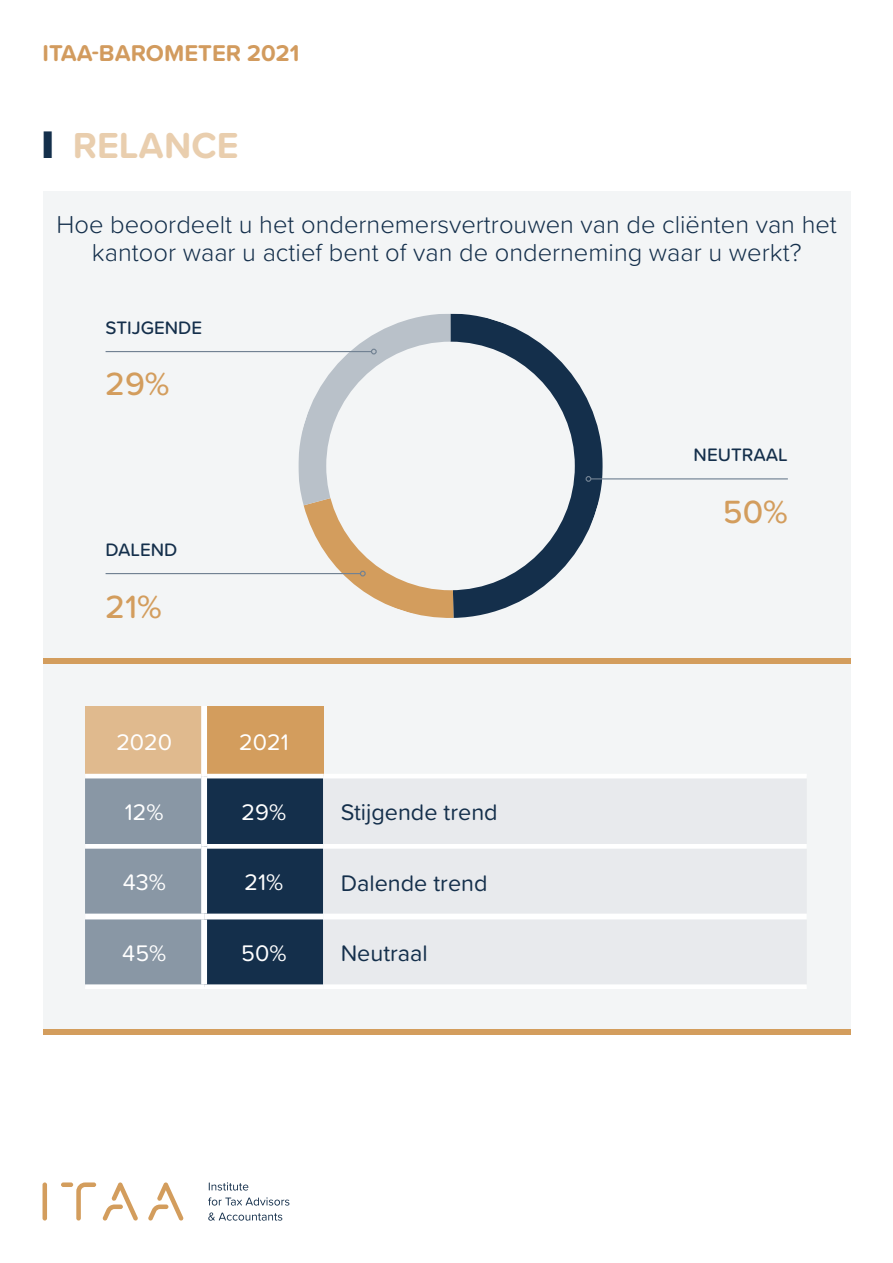
<style>
.page{position:relative;width:893px;height:1263px;background:#fff}
.page>*{position:absolute;margin:0;border:0;box-sizing:border-box;transform-origin:0 0}
.t1{font:700 37.5px "Proxima Soft";color:#e9ceae}
.t2{font:500 33.3px "Proxima Soft";color:#d39d5d}
.t3{font:300 25.5px/28.5px "Proxima Soft";color:#142f4b;text-align:center}
.t4{font:700 23.7px "Proxima Soft";color:#d29b5e}
.t5{font:23.4px "Proxima Soft";color:#142f4b}
.t6{font:23.4px "Proxima Soft";color:#fff}
.t7{font:500 18.75px "Proxima Soft";color:#142f4b}
.s1{color:#142f4b}
</style>
<div class="page">
<div style="left:43px;top:191px;width:808px;height:838px;background:#f3f5f6"></div>
<svg style="left:453px;top:314px;width:150px;height:304px"></svg>
<hr style="left:106px;top:573px;width:254px;height:1px;background:#728293">
<hr style="left:106px;top:351px;width:265px;height:1px;background:#728293">
<svg style="left:298px;top:314px;width:155px;height:304px"></svg>
<hr style="left:591px;top:478px;width:197px;height:1px;background:#728293">
<svg style="left:585px;top:476px;width:6px;height:6px"></svg>
<div style="left:43px;top:658px;width:808px;height:5px;background:#d39d5d"></div>
<div style="left:43px;top:1029px;width:808px;height:5px;background:#d39d5d"></div>
<div style="left:85px;top:706px;width:119px;height:70px;background:#e0ba8e"></div>
<div style="left:204px;top:706px;width:119px;height:70px;background:#d39d5d"></div>
<svg style="left:85px;top:778px;width:238px;height:206px;background:#4f6478"></svg>
<div style="left:323px;top:779px;width:483px;height:205px;background:#e8eaed"></div>
<hr style="left:85px;top:774px;width:116px;height:4px;background:#fff">
<hr style="left:207px;top:774px;width:116px;height:4px;background:#fff">
<hr style="left:323px;top:774px;width:484px;height:4px;background:#fff">
<div style="left:85px;top:844px;width:116px;height:5px;background:#fff"></div>
<div style="left:207px;top:844px;width:116px;height:5px;background:#fff"></div>
<div style="left:323px;top:844px;width:484px;height:5px;background:#fff"></div>
<div style="left:85px;top:984px;width:119px;height:5px;background:#fff"></div>
<div style="left:204px;top:984px;width:119px;height:5px;background:#fff"></div>
<div style="left:323px;top:984px;width:484px;height:5px;background:#fff"></div>
<div style="left:201px;top:706px;width:6px;height:70px;background:#fff"></div>
<div style="left:201px;top:776px;width:6px;height:70px;background:#fff"></div>
<div style="left:201px;top:846px;width:6px;height:68px;background:#fff"></div>
<div style="left:201px;top:919px;width:6px;height:65px;background:#fff"></div>
<div style="left:85px;top:914px;width:119px;height:5px;background:#fff"></div>
<div style="left:204px;top:914px;width:119px;height:5px;background:#fff"></div>
<div style="left:323px;top:914px;width:484px;height:5px;background:#fff"></div>
<svg style="left:148px;top:1182px;width:36px;height:38px"></svg>
<hr style="left:43px;top:1182px;width:4px;height:38px;background:#d39d5d;border-radius:2px">
<svg style="left:102px;top:1182px;width:36px;height:38px"></svg>
<svg style="left:76px;top:1182px;width:20px;height:38px"></svg>
<div style="left:61px;top:1182px;width:12px;height:5px;background:#d39d5d;border-radius:2px"></div>
<svg style="left:209px;top:1182px;width:39px;height:8px"></svg>
<svg style="left:208px;top:1197px;width:81px;height:8px"></svg>
<svg style="left:208px;top:1212px;width:74px;height:8px"></svg>
<p class="t4" style="left:43px;top:35px;width:258px">ITAA-BAROMETER 2021</p>
<h1 class="t1" style="left:43px;top:117px;width:198px"><span class="s1">❙</span> RELANCE</h1>
<p class="t3" style="left:57px;top:209px;width:782px">Hoe beoordeelt u het ondernemersvertrouwen van de cliënten van het kantoor waar u actief bent of van de onderneming waar u werkt?</p>
<p class="t7" style="left:106px;top:313px;width:98px">STIJGENDE</p>
<h2 class="t2" style="left:106px;top:359px;width:65px">29%</h2>
<p class="t7" style="left:106px;top:536px;width:73px">DALEND</p>
<h2 class="t2" style="left:106px;top:581px;width:58px">21%</h2>
<p class="t6" style="left:116px;top:725px;width:57px">2020</p>
<p class="t6" style="left:239px;top:725px;width:51px">2021</p>
<p class="t6" style="left:125px;top:795px;width:40px">12%</p>
<p class="t6" style="left:242px;top:795px;width:46px">29%</p>
<p class="t5" style="left:341px;top:795px;width:159px">Stijgende trend</p>
<p class="t6" style="left:123px;top:865px;width:45px">43%</p>
<p class="t6" style="left:245px;top:865px;width:40px">21%</p>
<p class="t5" style="left:341px;top:865px;width:148px">Dalende trend</p>
<p class="t6" style="left:122px;top:936px;width:45px">45%</p>
<p class="t6" style="left:241px;top:936px;width:47px">50%</p>
<p class="t5" style="left:341px;top:935px;width:89px">Neutraal</p>
<p class="t7" style="left:694px;top:441px;width:96px">NEUTRAAL</p>
<h2 class="t2" style="left:723px;top:487px;width:66px">50%</h2>
</div>
